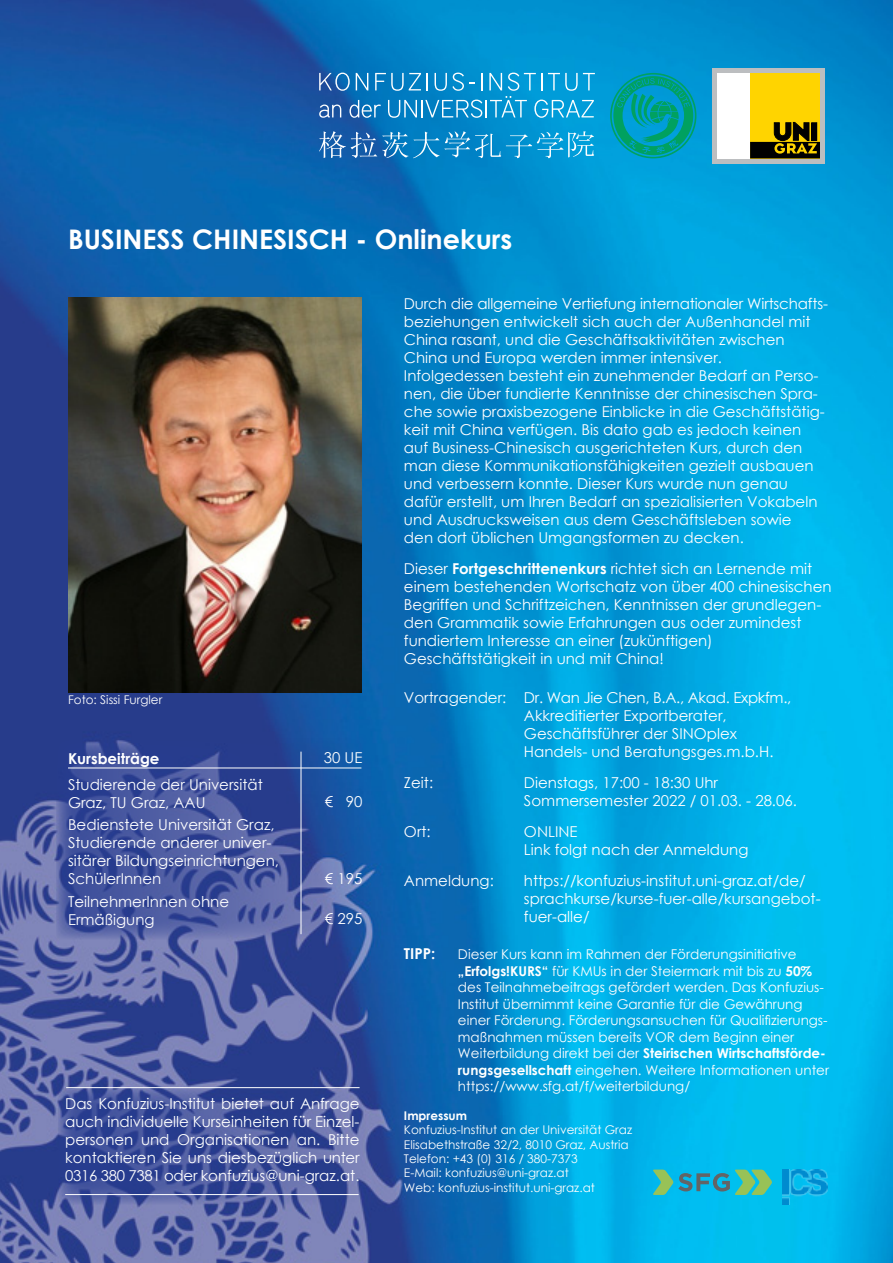
<style>
.page{position:relative;width:893px;height:1263px;background:#fff}
.page>*{position:absolute;margin:0;border:0;box-sizing:border-box;transform-origin:0 0}
.t1{font:700 27px "Century Gothic";color:#fff}
.t2{font:15px/18px "Century Gothic";color:#fff}
.t3{font:700 15px "Century Gothic";color:#fff}
.t4{font:13.5px/16.5px "Century Gothic";color:#fff}
.t5{font:12px/14.4px "Century Gothic";color:#fff}
.t6{font:700 12px "Century Gothic";color:#fff}
.s1{font-weight:700}
</style>
<div class="page">
<img style="left:0;top:0;width:893px;height:1263px">
<svg style="left:610px;top:73px;width:86px;height:85px"></svg>
<div style="left:712px;top:68px;width:113px;height:95px;background:#bcbec0"></div>
<div style="left:717px;top:73px;width:33px;height:85px;background:#fff"></div>
<div style="left:750px;top:73px;width:70px;height:85px;background:#ffd400"></div>
<svg style="left:750px;top:122px;width:70px;height:36px"></svg>
<svg style="left:319px;top:73px;width:276px;height:45px"></svg>
<svg style="left:319px;top:131px;width:275px;height:27px"></svg>
<svg style="left:58px;top:1087px;width:312px;height:117px"></svg>
<svg style="left:56px;top:738px;width:312px;height:202px"></svg>
<hr style="left:68px;top:768px;width:293px;height:1px;background:#fff">
<hr style="left:301px;top:752px;width:1px;height:182px;background:#fff">
<hr style="left:65px;top:1194px;width:294px;height:1px;background:#fff">
<hr style="left:66px;top:1087px;width:294px;height:1px;background:#fff">
<img style="left:782px;top:1169px;width:46px;height:36px">
<svg style="left:652px;top:1169px;width:121px;height:26px"></svg>
<img style="left:68px;top:298px;width:293px;height:395px">
<h1 class="t1" style="left:68px;top:219px;width:446px">BUSINESS CHINESISCH - Onlinekurs</h1>
<p class="t5" style="left:68px;top:692px;width:96px">Foto: Sissi Furgler</p>
<p class="t3" style="left:68px;top:747px;width:93px">Kursbeiträge</p>
<p class="t2" style="left:68px;top:775px;width:196px">Studierende der Universität<br>Graz, TU Graz, AAU</p>
<p class="t2" style="left:68px;top:816px;width:212px">Bedienstete Universität Graz,<br>Studierende anderer univer&shy;sitärer Bildungseinrichtungen,<br>SchülerInnen</p>
<p class="t2" style="left:68px;top:892px;width:163px">TeilnehmerInnen ohne<br>Ermäßigung</p>
<p class="t2" style="left:324px;top:748px;width:40px">30 UE</p>
<p class="t2" style="left:325px;top:793px;width:39px">€ 90</p>
<p class="t2" style="left:325px;top:869px;width:39px">€ 195</p>
<p class="t2" style="left:325px;top:909px;width:39px">€ 295</p>
<p class="t2" style="left:65px;top:1094px;width:296px;text-align:justify">Das Konfuzius-Institut bietet auf Anfrage auch individuelle Kurseinheiten für Einzel&shy;personen und Organisationen an. Bitte kontaktieren Sie uns diesbezüglich unter 0316 380 7381 oder konfuzius@uni-graz.at.</p>
<p class="t2" style="left:404px;top:295px;width:426px">Durch die allgemeine Vertiefung internationaler Wirtschafts&shy;beziehungen entwickelt sich auch der Außenhandel mit China rasant, und die Geschäftsaktivitäten zwischen China und Europa werden immer intensiver.<br>Infolgedessen besteht ein zunehmender Bedarf an Perso&shy;nen, die über fundierte Kenntnisse der chinesischen Spra&shy;che sowie praxisbezogene Einblicke in die Geschäftstätig&shy;keit mit China verfügen. Bis dato gab es jedoch keinen auf Business-Chinesisch ausgerichteten Kurs, durch den man diese Kommunikationsfähigkeiten gezielt ausbauen und verbessern konnte. Dieser Kurs wurde nun genau dafür erstellt, um Ihren Bedarf an spezialisierten Vokabeln und Ausdrucksweisen aus dem Geschäftsleben sowie<br>den dort üblichen Umgangsformen zu decken.</p>
<p class="t2" style="left:404px;top:559px;width:429px">Dieser <span class="s1">Fortgeschrittenenkurs</span> richtet sich an Lernende mit einem bestehenden Wortschatz von über 400 chinesischen Begriffen und Schriftzeichen, Kenntnissen der grundlegen&shy;den Grammatik sowie Erfahrungen aus oder zumindest fundiertem Interesse an einer (zukünftigen)<br>Geschäftstätigkeit in und mit China!</p>
<p class="t2" style="left:524px;top:689px;width:269px;text-indent:-120px">Vortragender: Dr. Wan Jie Chen, B.A., Akad. Expkfm., Akkreditierter Exportberater, Geschäftsführer der SINOplex Handels- und Beratungsges.m.b.H.</p>
<p class="t2" style="left:404px;top:773px;width:31px">Zeit:</p>
<p class="t2" style="left:524px;top:773px;width:274px">Dienstags, 17:00 - 18:30 Uhr<br>Sommersemester 2022 / 01.03. - 28.06.</p>
<p class="t2" style="left:404px;top:822px;width:28px">Ort:</p>
<p class="t2" style="left:524px;top:822px;width:226px">ONLINE<br>Link folgt nach der Anmeldung</p>
<p class="t2" style="left:404px;top:871px;width:91px">Anmeldung:</p>
<p class="t2" style="left:524px;top:871px;width:298px">https://konfuzius-institut.uni-graz.at/de/ sprachkurse/kurse-fuer-alle/kursangebot&shy;fuer-alle/</p>
<p class="t3" style="left:404px;top:942px;width:33px">TIPP:</p>
<p class="t4" style="left:458px;top:946px;width:373px">Dieser Kurs kann im Rahmen der Förderungsinitiative <span class="s1">„Erfolgs!KURS“</span> für KMUs in der Steiermark mit bis zu <span class="s1">50% </span>des Teilnahmebeitrags gefördert werden. Das Konfuzius-Institut übernimmt keine Garantie für die Gewährung einer Förderung. Förderungsansuchen für Qualifizierungs&shy;maßnahmen müssen bereits VOR dem Beginn einer Weiterbildung direkt bei der <span class="s1">Steirischen Wirtschaftsförde&shy;rungsgesellschaft</span> eingehen. Weitere Informationen unter https://www.sfg.at/f/weiterbildung/</p>
<p class="t6" style="left:404px;top:1106px;width:65px">Impressum</p>
<p class="t5" style="left:404px;top:1122px;width:230px">Konfuzius-Institut an der Universität Graz Elisabethstraße 32/2, 8010 Graz, Austria Telefon: +43 (0) 316 / 380-7373<br>E-Mail: konfuzius@uni-graz.at<br>Web: konfuzius-institut.uni-graz.at</p>
</div>
